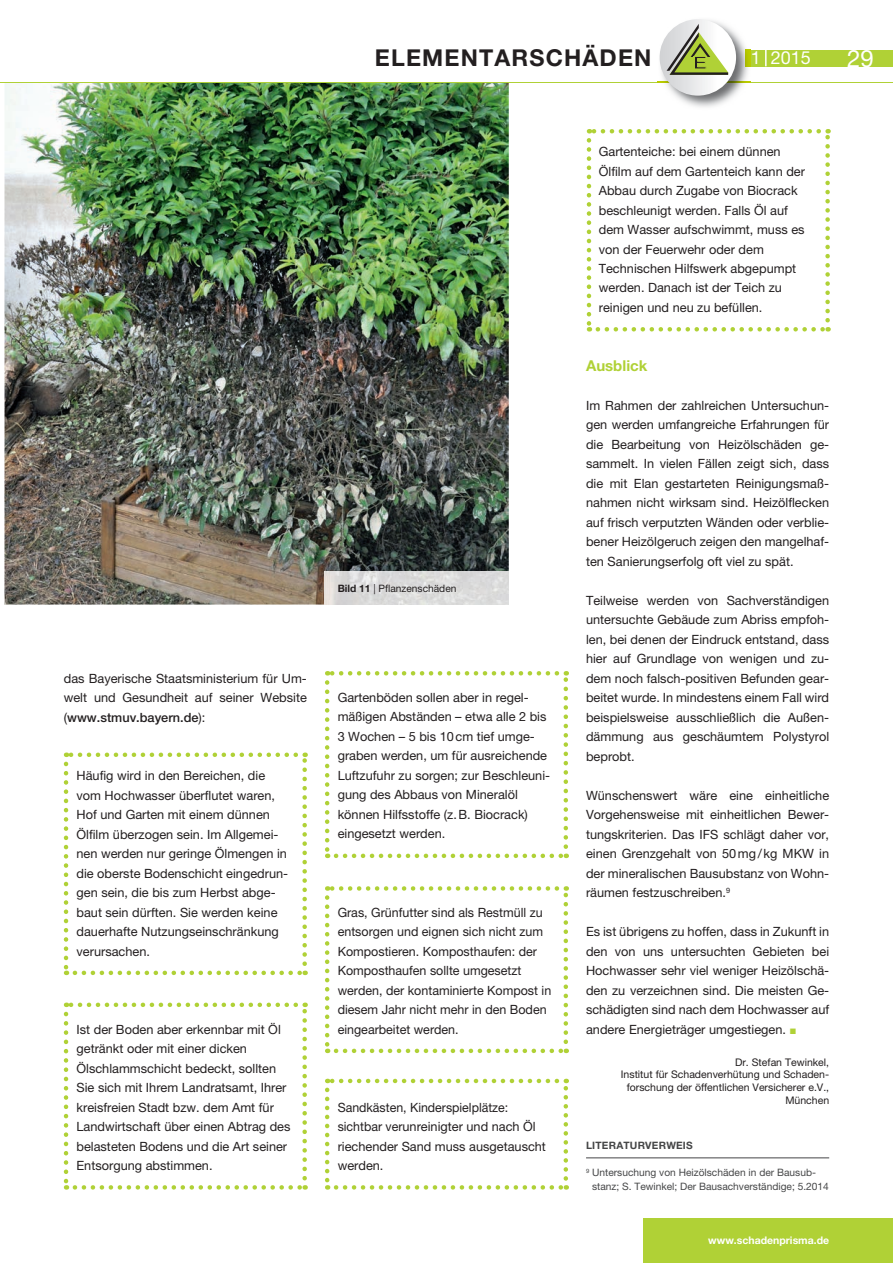
<style>
.page{position:relative;width:893px;height:1263px;background:#fff}
.page>*{position:absolute;margin:0;border:0;box-sizing:border-box;transform-origin:0 0}
.t1{font:24px "Helvetica Neue";color:#fff}
.t2{font:700 23.25px "Helvetica Neue";letter-spacing:.05em;color:#231f20}
.t3{font:18px "Helvetica Neue";color:#fff}
.t4{font:700 15px "Helvetica Neue";color:#b0d136}
.t5{font:12.75px/19.5px "Helvetica Neue";color:#231f20}
.t6{font:10.5px/12.6px "Helvetica Neue";color:#231f20;text-align:right}
.t7{font:700 10.5px "Helvetica Neue";color:#fff}
.t8{font:10.2px/13.5px "Helvetica Neue";color:#454647}
.t9{font:10.2px "Helvetica Neue";color:#231f20}
.t10{font:700 10.2px "Helvetica Neue";letter-spacing:.02em;color:#454647}
.s1{font-weight:700}
.s2{font-weight:500}
</style>
<div class="page">
<img style="left:4px;top:83px;width:505px;height:522px">
<div style="left:745px;top:50px;width:148px;height:16px;background:#b0d136"></div>
<svg style="left:765px;top:50px;width:2px;height:16px"></svg>
<hr style="left:0;top:82px;width:893px;height:1px;background:#b0d136">
<img style="left:658px;top:19px;width:93px;height:88px">
<img style="left:745px;top:50px;width:6px;height:16px">
<img style="left:658px;top:82px;width:93px;height:1px">
<svg style="left:660px;top:19px;width:76px;height:77px"></svg>
<svg style="left:667px;top:56px;width:61px;height:19px"></svg>
<div style="left:644px;top:1219px;width:249px;height:44px;background:#b0d136"></div>
<hr style="left:586px;top:1157px;width:243px;height:1px;background:#454647">
<svg style="left:64px;top:764px;width:4px;height:211px"></svg>
<svg style="left:75px;top:970px;width:231px;height:5px"></svg>
<svg style="left:302px;top:752px;width:5px;height:212px"></svg>
<svg style="left:66px;top:752px;width:230px;height:5px"></svg>
<svg style="left:64px;top:1014px;width:4px;height:175px"></svg>
<svg style="left:75px;top:1185px;width:231px;height:4px"></svg>
<svg style="left:302px;top:1002px;width:5px;height:176px"></svg>
<svg style="left:66px;top:1002px;width:230px;height:5px"></svg>
<svg style="left:325px;top:682px;width:4px;height:176px"></svg>
<svg style="left:336px;top:853px;width:231px;height:5px"></svg>
<svg style="left:564px;top:671px;width:4px;height:176px"></svg>
<svg style="left:327px;top:671px;width:230px;height:4px"></svg>
<svg style="left:325px;top:897px;width:4px;height:156px"></svg>
<svg style="left:336px;top:1048px;width:231px;height:5px"></svg>
<svg style="left:564px;top:886px;width:4px;height:156px"></svg>
<svg style="left:327px;top:886px;width:230px;height:5px"></svg>
<svg style="left:325px;top:1090px;width:4px;height:99px"></svg>
<svg style="left:336px;top:1185px;width:231px;height:4px"></svg>
<svg style="left:564px;top:1079px;width:4px;height:99px"></svg>
<svg style="left:327px;top:1079px;width:230px;height:4px"></svg>
<svg style="left:587px;top:140px;width:4px;height:191px"></svg>
<svg style="left:598px;top:327px;width:231px;height:4px"></svg>
<svg style="left:825px;top:129px;width:5px;height:191px"></svg>
<svg style="left:589px;top:129px;width:230px;height:4px"></svg>
<img style="left:325px;top:571px;width:184px;height:33px">
<h2 class="t2" style="left:375px;top:43px;width:278px">ELEMENTARSCHÄDEN</h2>
<h3 class="t3" style="left:751px;top:47px;width:62px">1 2015</h3>
<h1 class="t1" style="left:847px;top:44px;width:28px">29</h1>
<p class="t9" style="left:338px;top:582px;width:120px"><span class="s1">Bild 11</span> | Pflanzenschäden</p>
<p class="t5" style="left:64px;top:668px;width:245px;text-align:justify">das Bayerische Staatsministerium für Um&shy;welt und Gesundheit auf seiner Website (<span class="s2">www.stmuv.bayern.de</span>):</p>
<p class="t5" style="left:77px;top:766px;width:213px">Häufig wird in den Bereichen, die vom Hochwasser überflutet waren,<br>Hof und Garten mit einem dünnen<br>Ölfilm überzogen sein. Im Allgemei&shy;nen werden nur geringe Ölmengen in die oberste Bodenschicht eingedrun&shy;gen sein, die bis zum Herbst abge&shy;baut sein dürften. Sie werden keine dauerhafte Nutzungseinschränkung verursachen.</p>
<p class="t5" style="left:77px;top:1019px;width:215px">Ist der Boden aber erkennbar mit Öl getränkt oder mit einer dicken Ölschlammschicht bedeckt, sollten Sie sich mit Ihrem Landratsamt, Ihrer kreisfreien Stadt bzw. dem Amt für Landwirtschaft über einen Abtrag des belasteten Bodens und die Art seiner Entsorgung abstimmen.</p>
<p class="t5" style="left:338px;top:687px;width:214px">Gartenböden sollen aber in regel&shy;mäßigen Abständen – etwa alle 2 bis<br>3 Wochen – 5 bis 10 cm tief umge&shy;graben werden, um für ausreichende<br>Luftzufuhr zu sorgen; zur Beschleuni&shy;gung des Abbaus von Mineralöl können Hilfsstoffe (z. B. Biocrack) eingesetzt werden.</p>
<p class="t5" style="left:338px;top:902px;width:215px">Gras, Grünfutter sind als Restmüll zu entsorgen und eignen sich nicht zum Kompostieren. Komposthaufen: der Komposthaufen sollte umgesetzt werden, der kontaminierte Kompost in diesem Jahr nicht mehr in den Boden eingearbeitet werden.</p>
<p class="t5" style="left:338px;top:1097px;width:210px">Sandkästen, Kinderspielplätze: sichtbar verunreinigter und nach Öl riechender Sand muss ausgetauscht werden.</p>
<p class="t5" style="left:599px;top:142px;width:208px">Gartenteiche: bei einem dünnen<br>Ölfilm auf dem Gartenteich kann der<br>Abbau durch Zugabe von Biocrack beschleunigt werden. Falls Öl auf dem Wasser aufschwimmt, muss es von der Feuerwehr oder dem<br>Technischen Hilfswerk abgepumpt werden. Danach ist der Teich zu reinigen und neu zu befüllen.</p>
<p class="t4" style="left:586px;top:356px;width:63px">Ausblick</p>
<p class="t5" style="left:586px;top:395px;width:245px;text-align:justify">Im Rahmen der zahlreichen Untersuchun&shy;gen werden umfangreiche Erfahrungen für die Bearbeitung von Heizölschäden ge&shy;sammelt. In vielen Fällen zeigt sich, dass die mit Elan gestarteten Reinigungsmaß&shy;nahmen nicht wirksam sind. Heizölflecken auf frisch verputzten Wänden oder verblie&shy;bener Heizölgeruch zeigen den mangelhaf&shy;ten Sanierungserfolg oft viel zu spät.</p>
<p class="t5" style="left:586px;top:590px;width:245px;text-align:justify">Teilweise werden von Sachverständigen untersuchte Gebäude zum Abriss empfoh&shy;len, bei denen der Eindruck entstand, dass hier auf Grundlage von wenigen und zu&shy;dem noch falsch-positiven Befunden gear&shy;beitet wurde. In mindestens einem Fall wird beispielsweise ausschließlich die Außen&shy;dämmung aus geschäumtem Polystyrol beprobt.</p>
<p class="t5" style="left:586px;top:785px;width:245px;text-align:justify">Wünschenswert wäre eine einheitliche Vorgehensweise mit einheitlichen Bewer&shy;tungskriterien. Das IFS schlägt daher vor, einen Grenzgehalt von 50 mg / kg MKW in der mineralischen Bausubstanz von Wohn&shy;räumen festzuschreiben.<sup>9</sup></p>
<p class="t5" style="left:586px;top:922px;width:245px;text-align:justify">Es ist übrigens zu hoffen, dass in Zukunft in den von uns untersuchten Gebieten bei Hochwasser sehr viel weniger Heizölschä&shy;den zu verzeichnen sind. Die meisten Ge&shy;schädigten sind nach dem Hochwasser auf andere Energieträger umgestiegen.</p>
<p class="t6" style="left:621px;top:1055px;width:210px">Dr. Stefan Tewinkel,<br>Institut für Schadenverhütung und Schaden&shy;forschung der öffentlichen Versicherer e.V.,<br>München</p>
<p class="t10" style="left:586px;top:1139px;width:108px">LITERATURVERWEIS</p>
<p class="t8" style="left:592px;top:1165px;width:238px;text-indent:-6px"><sup>9</sup> Untersuchung von Heizölschäden in der Bausub&shy;stanz; S. Tewinkel; Der Bausachverständige; 5.2014</p>
<p class="t7" style="left:708px;top:1233px;width:122px">www.schadenprisma.de</p>
</div>
